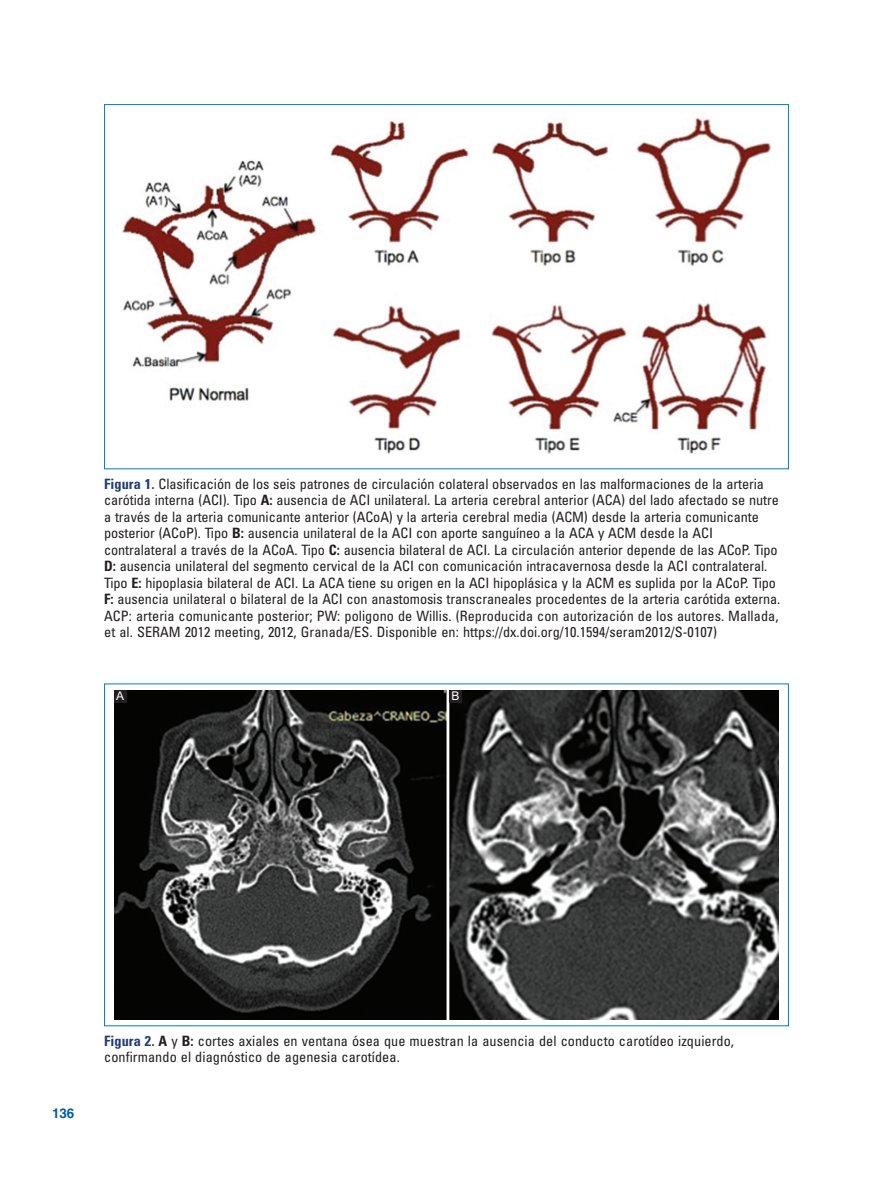
<style>
.page{position:relative;width:893px;height:1191px;background:#fff}
.page>*{position:absolute;margin:0;border:0;box-sizing:border-box;transform-origin:0 0}
.FGC{font:condensed 14.25px/16.5px "Univers LT Std";letter-spacing:-.005em;color:#231f20}
.FOLIO{font:700 13.5px "Helvetica LT Std";color:#015aaa}
.LABEL{font:12px "Arial";color:#fff}
.s1{font-weight:700;color:#213b73}
.s2{font-weight:700}
</style>
<div class="page">
<img style="left:122px;top:117px;width:650px;height:337px">
<img style="left:115px;top:690px;width:663px;height:329px">
<div style="left:114px;top:690px;width:13px;height:13px;background:#231f20"></div>
<div style="left:449px;top:690px;width:13px;height:13px;background:#231f20"></div>
<p class="FGC" style="left:104px;top:475px;width:678px"><span class="s1">Figura 1.</span> Clasificación de los seis patrones de circulación colateral observados en las malformaciones de la arteria carótida interna (ACI). Tipo <span class="s2">A:</span> ausencia de ACI unilateral. La arteria cerebral anterior (ACA) del lado afectado se nutre a través de la arteria comunicante anterior (ACoA) y la arteria cerebral media (ACM) desde la arteria comunicante posterior (ACoP). Tipo <span class="s2">B:</span> ausencia unilateral de la ACI con aporte sanguíneo a la ACA y ACM desde la ACI contralateral a través de la ACoA. Tipo <span class="s2">C:</span> ausencia bilateral de ACI. La circulación anterior depende de las ACoP. Tipo <span class="s2">D:</span> ausencia unilateral del segmento cervical de la ACI con comunicación intracavernosa desde la ACI contralateral.<br>Tipo <span class="s2">E:</span> hipoplasia bilateral de ACI. La ACA tiene su origen en la ACI hipoplásica y la ACM es suplida por la ACoP. Tipo <span class="s2">F:</span> ausencia unilateral o bilateral de la ACI con anastomosis transcraneales procedentes de la arteria carótida externa.<br>ACP: arteria comunicante posterior; PW: poligono de Willis. (Reproducida con autorización de los autores. Mallada, et al. SERAM 2012 meeting, 2012, Granada/ES. Disponible en: https://dx.doi.org/10.1594/seram2012/S-0107)</p>
<p class="LABEL" style="left:116px;top:687px;width:10px">A</p>
<p class="LABEL" style="left:452px;top:687px;width:10px">B</p>
<p class="FOLIO" style="left:52px;top:1104px;width:24px">136</p>
<p class="FGC" style="left:104px;top:1032px;width:631px"><span class="s1">Figura 2.</span> <span class="s2">A</span> y <span class="s2">B:</span> cortes axiales en ventana ósea que muestran la ausencia del conducto carotídeo izquierdo, confirmando el diagnóstico de agenesia carotídea.</p>
</div>
